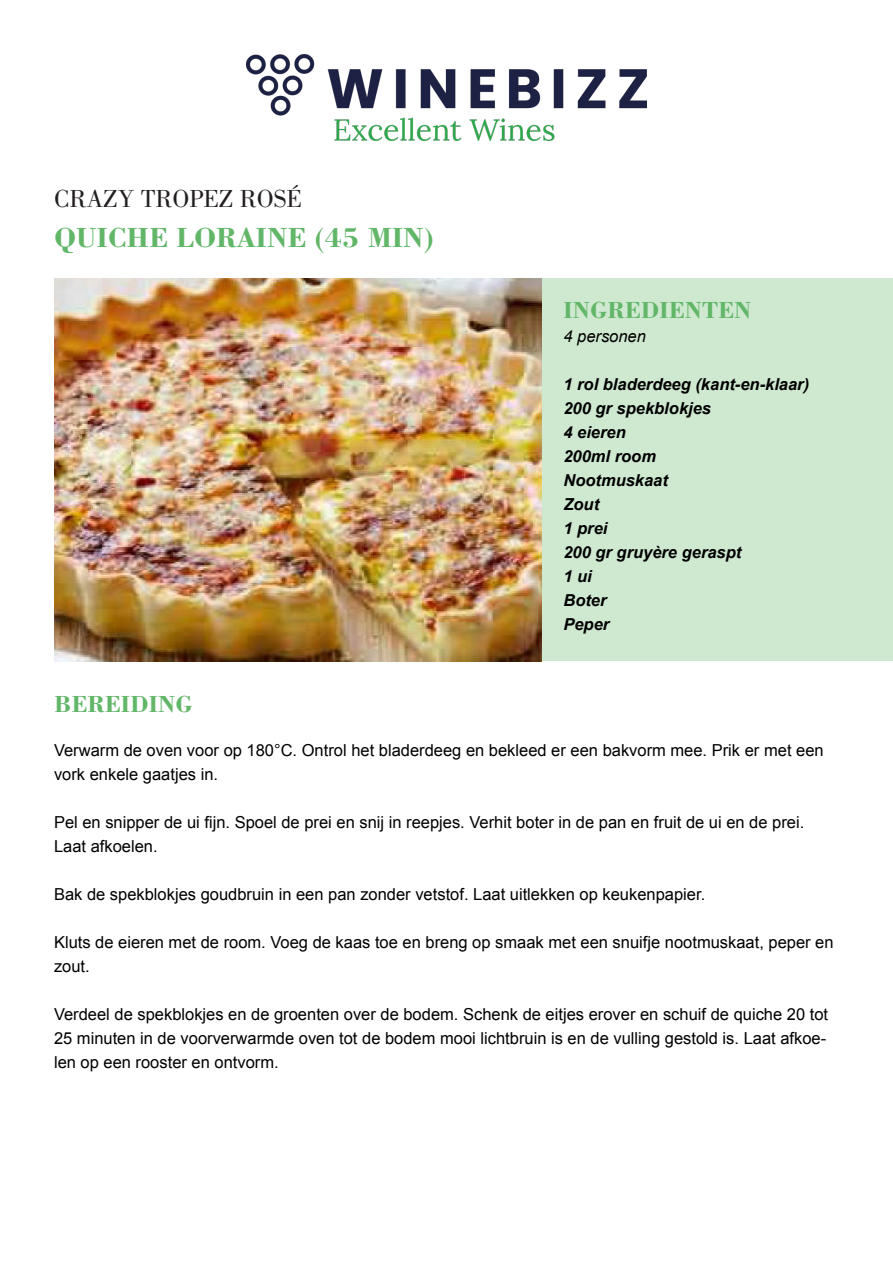
<style>
.page{position:relative;width:893px;height:1263px;background:#fff}
.page>*{position:absolute;margin:0;border:0;box-sizing:border-box;transform-origin:0 0}
.t1{font:700 28.5px "Bodoni Std";color:#61b668}
.t2{font:25.5px "Bodoni Std";color:#231f20}
.t3{font:700 24px "Bodoni Std";color:#61b668}
.t4{font:16.5px/24px "Arial";color:#000}
.t5{font:italic 700 16.5px "Arial";color:#000}
.t6{font:italic 16.5px "Arial";color:#000}
</style>
<div class="page">
<div style="left:542px;top:279px;width:351px;height:382px;background:#cfe9d1"></div>
<img style="left:247px;top:54px;width:399px;height:86px">
<img style="left:54px;top:279px;width:487px;height:382px">
<p class="t2" style="left:54px;top:184px;width:250px">CRAZY TROPEZ ROSÉ</p>
<p class="t1" style="left:54px;top:220px;width:381px">QUICHE LORAINE (45 MIN)</p>
<p class="t3" style="left:563px;top:295px;width:190px">INGREDIENTEN</p>
<p class="t6" style="left:563px;top:325px;width:84px">4 personen</p>
<p class="t5" style="left:563px;top:373px;width:247px">1 rol bladerdeeg (kant-en-klaar)</p>
<p class="t5" style="left:563px;top:397px;width:149px">200 gr spekblokjes</p>
<p class="t5" style="left:563px;top:421px;width:64px">4 eieren</p>
<p class="t5" style="left:563px;top:445px;width:94px">200ml room</p>
<p class="t5" style="left:563px;top:469px;width:106px">Nootmuskaat</p>
<p class="t5" style="left:563px;top:493px;width:37px">Zout</p>
<p class="t5" style="left:563px;top:517px;width:46px">1 prei</p>
<p class="t5" style="left:563px;top:541px;width:179px">200 gr gruyère geraspt</p>
<p class="t5" style="left:563px;top:565px;width:30px">1 ui</p>
<p class="t5" style="left:563px;top:589px;width:45px">Boter</p>
<p class="t5" style="left:563px;top:613px;width:47px">Peper</p>
<p class="t3" style="left:54px;top:689px;width:140px">BEREIDING</p>
<p class="t4" style="left:54px;top:738px;width:771px">Verwarm de oven voor op 180°C. Ontrol het bladerdeeg en bekleed er een bakvorm mee. Prik er met een vork enkele gaatjes in.</p>
<p class="t4" style="left:54px;top:810px;width:752px">Pel en snipper de ui fijn. Spoel de prei en snij in reepjes. Verhit boter in de pan en fruit de ui en de prei.<br>Laat afkoelen.</p>
<p class="t4" style="left:54px;top:882px;width:653px">Bak de spekblokjes goudbruin in een pan zonder vetstof. Laat uitlekken op keukenpapier.</p>
<p class="t4" style="left:54px;top:930px;width:781px">Kluts de eieren met de room. Voeg de kaas toe en breng op smaak met een snuifje nootmuskaat, peper en zout.</p>
<p class="t4" style="left:54px;top:1002px;width:776px;text-align:justify">Verdeel de spekblokjes en de groenten over de bodem. Schenk de eitjes erover en schuif de quiche 20 tot 25 minuten in de voorverwarmde oven tot de bodem mooi lichtbruin is en de vulling gestold is. Laat afkoe&shy;len op een rooster en ontvorm.</p>
</div>
